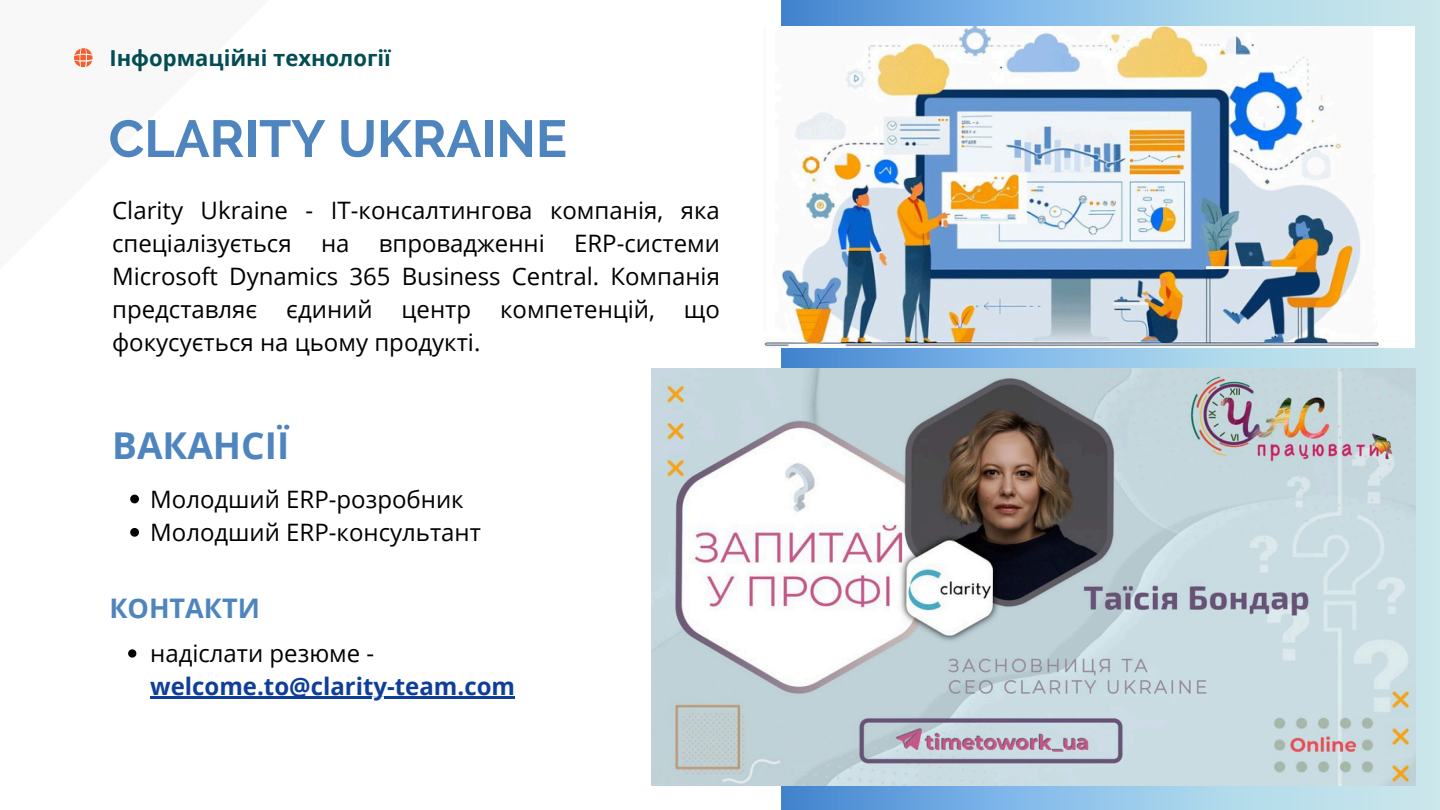
<style>
.page{position:relative;width:1440px;height:810px;background:#fff}
.page>*{position:absolute;margin:0;border:0;box-sizing:border-box;transform-origin:0 0}
.t1{font:700 52px "Raleway";color:#4e85be}
.t2{font:700 37px "Open Sans";color:#4e85be}
.t3{font:700 27px "Open Sans";color:#4e85be}
.t4{font:24px/33px "Open Sans";color:#000;text-align:justify}
.t5{font:700 24px "Open Sans";color:#0f3e99}
.t6{font:700 22px "Open Sans";color:#034d54}
</style>
<div class="page">
<svg style="left:74px;top:48px;width:19px;height:19px"></svg>
<svg style="left:782px;top:0;width:658px;height:810px;background:#a2cce7"></svg>
<img style="left:652px;top:368px;width:764px;height:417px">
<img style="left:764px;top:26px;width:650px;height:322px">
<svg style="left:130px;top:495px;width:9px;height:8px"></svg>
<svg style="left:130px;top:528px;width:9px;height:9px"></svg>
<svg style="left:128px;top:649px;width:8px;height:9px"></svg>
<hr style="left:150px;top:697px;width:365px;height:2px;background:#0f3e99">
<p class="t6" style="left:109px;top:43px;width:283px">Інформаційні технології</p>
<p class="t1" style="left:109px;top:108px;width:460px">CLARITY UKRAINE</p>
<h4 class="t4" style="left:112px;top:194px;width:609px">Clarity Ukraine - ІТ-консалтингова компанія, яка спеціалізується на впровадженні ERP-системи Microsoft Dynamics 365 Business Central. Компанія представляє єдиний центр компетенцій, що фокусується на цьому продукті.</h4>
<h2 class="t2" style="left:112px;top:419px;width:179px">ВАКАНСІЇ</h2>
<h1 class="t4" style="left:150px;top:482px;width:315px">Молодший ERP-розробник</h1>
<p class="t4" style="left:150px;top:515px;width:332px">Молодший ERP-консультант</p>
<p class="t3" style="left:109px;top:589px;width:152px">КОНТАКТИ</p>
<p class="t4" style="left:150px;top:636px;width:226px">надіслати резюме -</p>
<p class="t5" style="left:150px;top:669px;width:366px">welcome.to@clarity-team.com</p>
</div>
